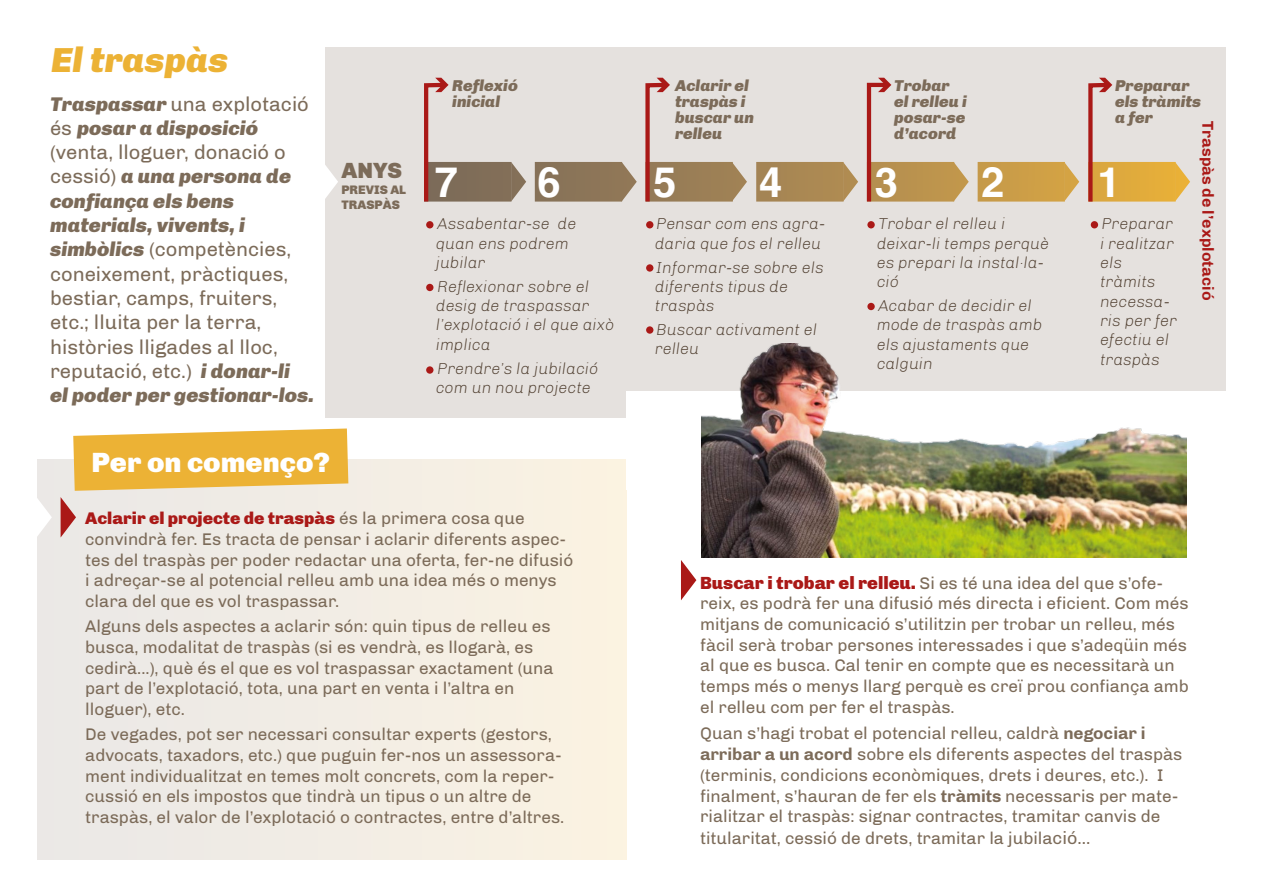
<style>
.page{position:relative;width:1263px;height:893px;background:#fff}
.page>*{position:absolute;margin:0;border:0;box-sizing:border-box;transform-origin:0 0}
.t1{font:700 41.7px "Helvetica";color:#fff}
.t2{font:italic 900 35.55px "Chivo";color:#ecb235}
.t3{font:900 28.5px "Chivo";color:#fff}
.t4{font:900 22.5px "Chivo";color:#7c6b59}
.t5{font:20.25px/24.3px "Chivo";color:#7c6b59}
.t6{font:17.25px/20.7px "Chivo";color:#7c6b59}
.t7{font:italic 300 16.05px/19.4px "Chivo";color:#4f3e2f}
.t8{font:italic 900 16.05px/16px "Chivo";color:#7c6b59}
.t9{font:700 16.05px "Chivo";color:#aa1917}
.t10{font:900 12.6px/15.1px "Chivo";color:#7c6b59}
.s1{font-weight:900;font-style:italic}
.s2{font-weight:900;color:#aa1917}
.s3{font-weight:900;font-size:18px;color:#aa1917}
.s4{font-weight:700}
.s5{font-size:18px}
</style>
<div class="page">
<div style="left:37px;top:460px;width:590px;height:399px;background:#f2ede5"></div>
<div style="left:325px;top:47px;width:900px;height:371px;background:#e5e1de"></div>
<svg style="left:73px;top:428px;width:275px;height:63px;background:#edba4d"></svg>
<div style="left:426px;top:221px;width:7px;height:7px;background:#aa1917;border-radius:50%"></div>
<div style="left:646px;top:221px;width:7px;height:7px;background:#aa1917;border-radius:50%"></div>
<div style="left:867px;top:221px;width:8px;height:7px;background:#aa1917;border-radius:50%"></div>
<div style="left:1091px;top:221px;width:7px;height:7px;background:#aa1917;border-radius:50%"></div>
<div style="left:867px;top:303px;width:8px;height:7px;background:#aa1917;border-radius:50%"></div>
<div style="left:646px;top:264px;width:7px;height:8px;background:#aa1917;border-radius:50%"></div>
<div style="left:646px;top:326px;width:7px;height:8px;background:#aa1917;border-radius:50%"></div>
<div style="left:426px;top:284px;width:7px;height:7px;background:#aa1917;border-radius:50%"></div>
<div style="left:426px;top:366px;width:7px;height:8px;background:#aa1917;border-radius:50%"></div>
<svg style="left:424px;top:78px;width:102px;height:124px"></svg>
<svg style="left:61px;top:497px;width:15px;height:40px"></svg>
<svg style="left:37px;top:498px;width:15px;height:38px"></svg>
<svg style="left:681px;top:560px;width:15px;height:40px"></svg>
<svg style="left:535px;top:162px;width:102px;height:40px;background:#937d63"></svg>
<svg style="left:325px;top:165px;width:13px;height:34px"></svg>
<svg style="left:645px;top:78px;width:102px;height:124px"></svg>
<svg style="left:756px;top:162px;width:102px;height:40px;background:#ae8f5e"></svg>
<svg style="left:866px;top:78px;width:103px;height:124px"></svg>
<svg style="left:978px;top:162px;width:101px;height:40px;background:#cea353"></svg>
<svg style="left:1088px;top:78px;width:102px;height:124px"></svg>
<div style="left:626px;top:391px;width:603px;height:99px;background:#fff"></div>
<img style="left:701px;top:344px;width:485px;height:214px">
<h2 class="t2" style="left:51px;top:38px;width:179px">El traspàs</h2>
<p class="t5" style="left:50px;top:92px;width:266px"><span class="s1">Traspassar</span> una explotació és <span class="s1">posar a disposició </span>(venta, lloguer, donació o cessió) <span class="s1">a una persona de confiança els bens materials, vivents, i simbòlics</span> (competències, coneixement, pràctiques, bestiar, camps, fruiters, etc.; lluita per la terra, històries lligades al lloc, reputació, etc.) <span class="s1">i donar-li<br>el poder per gestionar-los.</span></p>
<h3 class="t4" style="left:341px;top:157px;width:62px">ANYS</h3>
<p class="t10" style="left:341px;top:182px;width:66px">PREVIS AL<br>TRASPÀS</p>
<h3 class="t3" style="left:92px;top:445px;width:240px">Per on començo?</h3>
<p class="t8" style="left:452px;top:78px;width:67px">Reflexió inicial</p>
<p class="t8" style="left:675px;top:78px;width:80px">Aclarir el traspàs i buscar un relleu</p>
<p class="t8" style="left:894px;top:78px;width:74px">Trobar el relleu i posar-se d’acord</p>
<p class="t8" style="left:1115px;top:78px;width:88px">Preparar els tràmits a fer</p>
<p class="t9" style="left:1217px;top:121px;width:181px;rotate:90deg">Traspàs de l’explotació</p>
<h1 class="t1" style="left:435px;top:157px;width:25px">7</h1>
<h1 class="t1" style="left:538px;top:157px;width:25px">6</h1>
<h1 class="t1" style="left:653px;top:157px;width:25px">5</h1>
<h1 class="t1" style="left:759px;top:157px;width:25px">4</h1>
<h1 class="t1" style="left:875px;top:157px;width:25px">3</h1>
<h1 class="t1" style="left:981px;top:157px;width:25px">2</h1>
<h1 class="t1" style="left:1097px;top:157px;width:25px">1</h1>
<p class="t7" style="left:436px;top:214px;width:142px;text-indent:-9px">- Assabentar-se de quan ens podrem jubilar</p>
<p class="t7" style="left:436px;top:277px;width:180px;text-indent:-9px">- Reflexionar sobre el desig de traspassar l’explotació i el que això implica</p>
<p class="t7" style="left:427px;top:358px;width:173px;text-align:center">- Prendre’s la jubilació com un nou projecte</p>
<p class="t7" style="left:877px;top:214px;width:174px;text-indent:-9px">- Trobar el relleu i deixar-li temps perquè es prepari la instal·la&shy;ció</p>
<p class="t7" style="left:877px;top:296px;width:167px;text-indent:-9px">- Acabar de decidir el mode de traspàs amb els ajustaments que calguin</p>
<p class="t7" style="left:646px;top:214px;width:181px;text-align:center">- Pensar com ens agra&shy;daria que fos el relleu</p>
<p class="t7" style="left:655px;top:257px;width:170px;text-indent:-9px">- Informar-se sobre els diferents tipus de traspàs</p>
<p class="t7" style="left:655px;top:320px;width:164px;text-indent:-9px">- Buscar activament el relleu</p>
<p class="t7" style="left:1100px;top:214px;width:79px;text-indent:-9px">- Preparar i realitzar els tràmits necessa&shy;ris per fer efectiu el traspàs</p>
<p class="t6" style="left:85px;top:508px;width:489px"><span class="s2">Aclarir el projecte de traspàs</span> és la primera cosa que convindrà fer. Es tracta de pensar i aclarir diferents aspec&shy;tes del traspàs per poder redactar una oferta, fer-ne difusió i adreçar-se al potencial relleu amb una idea més o menys clara del que es vol traspassar.</p>
<p class="t6" style="left:85px;top:616px;width:470px">Alguns dels aspectes a aclarir són: quin tipus de relleu es busca, modalitat de traspàs (si es vendrà, es llogarà, es cedirà...), què és el que es vol traspassar exactament (una part de l’explotació, tota, una part en venta i l’altra en lloguer), etc.</p>
<p class="t6" style="left:85px;top:724px;width:481px">De vegades, pot ser necessari consultar experts (gestors, advocats, taxadors, etc.) que puguin fer-nos un assessora&shy;ment individualitzat en temes molt concrets, com la reper&shy;cussió en els impostos que tindrà un tipus o un altre de traspàs, el valor de l’explotació o contractes, entre d’altres.</p>
<p class="t6" style="left:700px;top:572px;width:490px"><span class="s3">Buscar i trobar el relleu.</span> Si es té una idea del que s’ofe&shy;reix, es podrà fer una difusió més directa i eficient. Com més mitjans de comunicació s’utilitzin per trobar un relleu, més fàcil serà trobar persones interessades i que s’adeqüin més al que es busca. Cal tenir en compte que es necessitarà un temps més o menys llarg perquè es creï prou confiança amb el relleu com per fer el traspàs.</p>
<p class="t6" style="left:700px;top:723px;width:484px">Quan s’hagi trobat el potencial relleu, caldrà <span class="s4">negociar i arribar a un acord</span> sobre els diferents aspectes del traspàs (terminis, condicions econòmiques, drets i deures, etc.). I finalment, s’hauran de fer els <span class="s4">tràmits</span> necessaris per mate&shy;rialitzar el traspàs: signar contractes, tramitar canvis de titularitat, cessió de drets, tramitar la jubila<span class="s5">ció...</span></p>
</div>
